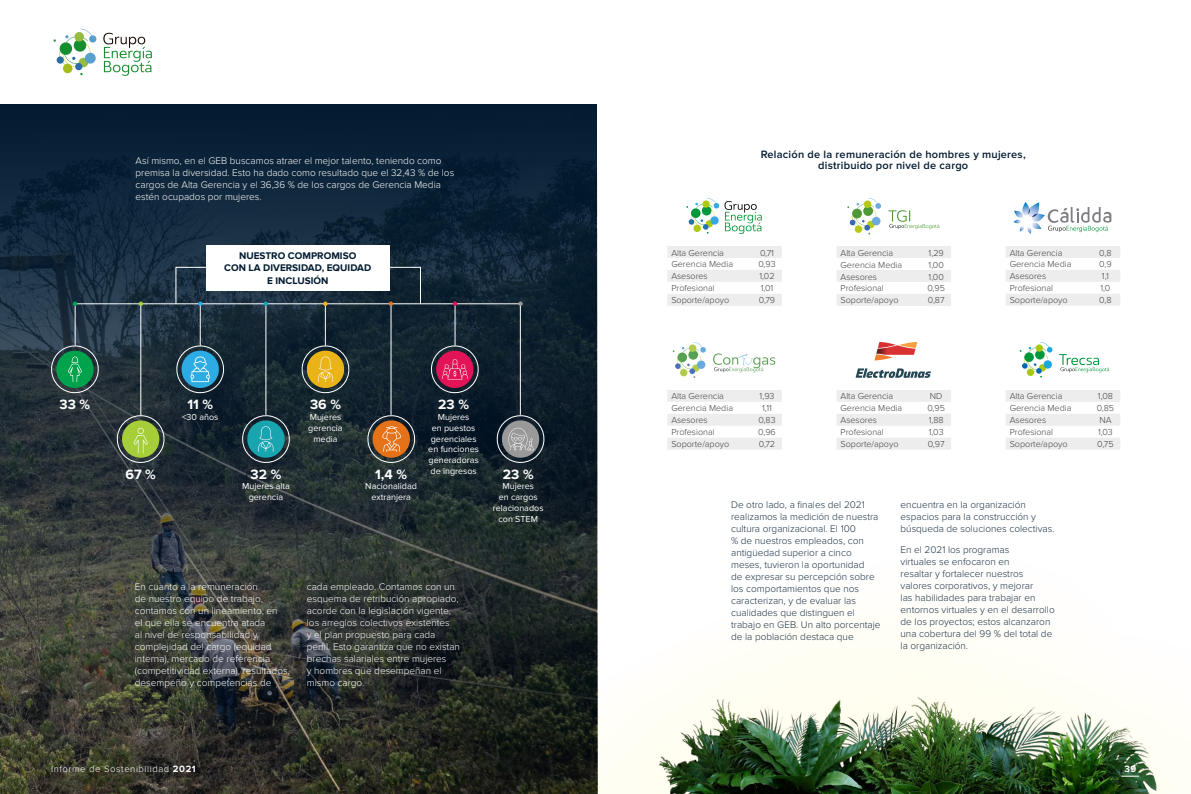
<style>
.page{position:relative;width:1191px;height:794px;background:#fff}
.page>*{position:absolute;margin:0;border:0;box-sizing:border-box;transform-origin:0 0}
.t1{font:700 14px "Proxima Nova";color:#fff}
.t2{font:600 11px/11px "Proxima Nova";letter-spacing:.02em;color:#011a30;text-align:center}
.t3{font:300 10px/12px "Proxima Nova";color:#fff}
.t4{font:300 10px/12px "Proxima Nova";color:#1b3145}
.t5{font:700 10px/12px "Proxima Nova";color:#011a30;text-align:center}
.t6{font:300 9.5px "Proxima Nova";letter-spacing:.06em;color:#fff}
.t7{font:700 9.5px "Proxima Nova";color:#fff}
.t8{font:300 9px "Proxima Nova";color:#404040}
.t9{font:9px/10.8px "Proxima Nova";color:#fff;text-align:center}
.s1{font-weight:700}
</style>
<div class="page">
<svg style="left:597px;top:525px;width:37px;height:269px"></svg>
<svg style="left:634px;top:642px;width:547px;height:152px"></svg>
<img style="left:641px;top:658px;width:537px;height:136px">
<img style="left:0;top:104px;width:597px;height:690px">
<div style="left:206px;top:245px;width:183px;height:45px;background:#fff"></div>
<hr style="left:75px;top:304px;width:1px;height:42px;background:#fff">
<hr style="left:141px;top:304px;width:1px;height:111px;background:#fff">
<hr style="left:200px;top:304px;width:1px;height:42px;background:#fff">
<hr style="left:266px;top:304px;width:1px;height:111px;background:#fff">
<hr style="left:325px;top:304px;width:1px;height:42px;background:#fff">
<hr style="left:391px;top:304px;width:1px;height:111px;background:#fff">
<hr style="left:455px;top:304px;width:1px;height:42px;background:#fff">
<hr style="left:520px;top:304px;width:1px;height:111px;background:#fff">
<svg style="left:73px;top:266px;width:450px;height:40px"></svg>
<svg style="left:115px;top:414px;width:51px;height:50px;background:#6b8147"></svg>
<svg style="left:50px;top:344px;width:50px;height:50px;background:#297354"></svg>
<svg style="left:175px;top:344px;width:50px;height:50px;background:#36718c"></svg>
<svg style="left:241px;top:414px;width:50px;height:50px;background:#2a6b74"></svg>
<svg style="left:300px;top:344px;width:51px;height:50px;background:#7d7036"></svg>
<svg style="left:366px;top:414px;width:50px;height:50px;background:#815a3a"></svg>
<svg style="left:429px;top:344px;width:51px;height:50px;background:#792f50"></svg>
<svg style="left:495px;top:414px;width:51px;height:50px;background:#5a6168"></svg>
<svg style="left:1013px;top:202px;width:98px;height:32px"></svg>
<svg style="left:888px;top:210px;width:51px;height:19px"></svg>
<svg style="left:847px;top:198px;width:34px;height:37px"></svg>
<svg style="left:1059px;top:354px;width:50px;height:18px"></svg>
<svg style="left:1019px;top:342px;width:33px;height:36px"></svg>
<svg style="left:713px;top:353px;width:62px;height:19px"></svg>
<svg style="left:672px;top:342px;width:34px;height:36px"></svg>
<svg style="left:855px;top:368px;width:76px;height:10px"></svg>
<svg style="left:874px;top:342px;width:43px;height:18px"></svg>
<svg style="left:686px;top:198px;width:75px;height:36px"></svg>
<svg style="left:667px;top:246px;width:115px;height:12px"></svg>
<svg style="left:667px;top:270px;width:115px;height:36px"></svg>
<svg style="left:837px;top:246px;width:114px;height:12px"></svg>
<svg style="left:837px;top:270px;width:114px;height:36px"></svg>
<svg style="left:1006px;top:246px;width:114px;height:12px"></svg>
<svg style="left:1006px;top:270px;width:114px;height:36px"></svg>
<svg style="left:667px;top:390px;width:115px;height:12px"></svg>
<svg style="left:667px;top:414px;width:115px;height:35px"></svg>
<svg style="left:837px;top:390px;width:114px;height:12px"></svg>
<svg style="left:837px;top:414px;width:114px;height:35px"></svg>
<svg style="left:1006px;top:390px;width:114px;height:12px"></svg>
<svg style="left:1006px;top:414px;width:114px;height:35px"></svg>
<div style="left:63px;top:64px;width:9px;height:9px;background:#a7bc19;border-radius:50%"></div>
<div style="left:85px;top:53px;width:11px;height:11px;background:#58a0cd;border-radius:50%"></div>
<div style="left:89px;top:35px;width:7px;height:8px;background:#58a0cd;border-radius:50%"></div>
<div style="left:75px;top:63px;width:7px;height:7px;background:#2d6da6;border-radius:50%"></div>
<svg style="left:103px;top:33px;width:49px;height:43px"></svg>
<svg style="left:53px;top:29px;width:41px;height:38px"></svg>
<svg style="left:1121px;top:775px;width:18px;height:1px"></svg>
<p class="t3" style="left:136px;top:155px;width:320px">Así mismo, en el GEB buscamos atraer el mejor talento, teniendo como premisa la diversidad. Esto ha dado como resultado que el 32,43 % de los cargos de Alta Gerencia y el 36,36 % de los cargos de Gerencia Media estén ocupados por mujeres.</p>
<p class="t5" style="left:224px;top:250px;width:148px">NUESTRO COMPROMISO<br>CON LA DIVERSIDAD, EQUIDAD<br>E INCLUSIÓN</p>
<h1 class="t1" style="left:60px;top:396px;width:32px">33 %</h1>
<h1 class="t1" style="left:125px;top:466px;width:32px">67 %</h1>
<h1 class="t1" style="left:187px;top:396px;width:27px">11 %</h1>
<p class="t9" style="left:182px;top:412px;width:38px">&lt;30 años</p>
<h1 class="t1" style="left:250px;top:466px;width:32px">32 %</h1>
<p class="t9" style="left:242px;top:481px;width:49px">Mujeres alta gerencia</p>
<h1 class="t1" style="left:310px;top:396px;width:32px">36 %</h1>
<p class="t9" style="left:308px;top:412px;width:36px">Mujeres gerencia media</p>
<h1 class="t1" style="left:375px;top:466px;width:33px">1,4 %</h1>
<p class="t9" style="left:365px;top:481px;width:53px">Nacionalidad extranjera</p>
<h1 class="t1" style="left:438px;top:396px;width:32px">23 %</h1>
<p class="t9" style="left:428px;top:412px;width:52px">Mujeres<br>en puestos gerenciales en funciones generadoras de ingresos</p>
<h1 class="t1" style="left:503px;top:466px;width:32px">23 %</h1>
<p class="t9" style="left:493px;top:481px;width:52px">Mujeres<br>en cargos relacionados con STEM</p>
<p class="t3" style="left:135px;top:581px;width:156px">En cuanto a la remuneración<br>de nuestro equipo de trabajo, contamos con un lineamiento, en<br>el que ella se encuentra atada<br>al nivel de responsabilidad y complejidad del cargo (equidad interna), mercado de referencia (competitividad externa), resultados, desempeño y competencias de</p>
<p class="t3" style="left:307px;top:581px;width:155px">cada empleado. Contamos con un esquema de retribución apropiado, acorde con la legislación vigente, los arreglos colectivos existentes<br>y el plan propuesto para cada perfil. Esto garantiza que no existan brechas salariales entre mujeres<br>y hombres que desempeñan el mismo cargo.</p>
<p class="t2" style="left:760px;top:149px;width:266px">Relación de la remuneración de hombres y mujeres, distribuido por nivel de cargo</p>
<p class="t8" style="left:671px;top:248px;width:54px">Alta Gerencia</p>
<p class="t8" style="left:760px;top:248px;width:15px">0,71</p>
<p class="t8" style="left:671px;top:260px;width:63px">Gerencia Media</p>
<p class="t8" style="left:758px;top:260px;width:19px">0,93</p>
<p class="t8" style="left:671px;top:272px;width:38px">Asesores</p>
<p class="t8" style="left:759px;top:272px;width:17px">1,02</p>
<p class="t8" style="left:671px;top:284px;width:45px">Profesional</p>
<p class="t8" style="left:760px;top:284px;width:14px">1,01</p>
<p class="t8" style="left:671px;top:296px;width:59px">Soporte/apoyo</p>
<p class="t8" style="left:759px;top:296px;width:18px">0,79</p>
<p class="t8" style="left:671px;top:392px;width:54px">Alta Gerencia</p>
<p class="t8" style="left:759px;top:392px;width:16px">1,93</p>
<p class="t8" style="left:671px;top:404px;width:63px">Gerencia Media</p>
<p class="t8" style="left:762px;top:404px;width:11px">1,11</p>
<p class="t8" style="left:671px;top:416px;width:38px">Asesores</p>
<p class="t8" style="left:758px;top:416px;width:19px">0,83</p>
<p class="t8" style="left:671px;top:428px;width:45px">Profesional</p>
<p class="t8" style="left:758px;top:428px;width:19px">0,96</p>
<p class="t8" style="left:671px;top:440px;width:59px">Soporte/apoyo</p>
<p class="t8" style="left:759px;top:440px;width:18px">0,72</p>
<p class="t8" style="left:840px;top:248px;width:54px">Alta Gerencia</p>
<p class="t8" style="left:928px;top:248px;width:17px">1,29</p>
<p class="t8" style="left:840px;top:260px;width:63px">Gerencia Media</p>
<p class="t8" style="left:928px;top:260px;width:17px">1,00</p>
<p class="t8" style="left:840px;top:272px;width:38px">Asesores</p>
<p class="t8" style="left:928px;top:272px;width:17px">1,00</p>
<p class="t8" style="left:840px;top:284px;width:45px">Profesional</p>
<p class="t8" style="left:927px;top:284px;width:19px">0,95</p>
<p class="t8" style="left:840px;top:296px;width:59px">Soporte/apoyo</p>
<p class="t8" style="left:928px;top:296px;width:18px">0,87</p>
<p class="t8" style="left:840px;top:392px;width:54px">Alta Gerencia</p>
<p class="t8" style="left:930px;top:392px;width:14px">ND</p>
<p class="t8" style="left:840px;top:404px;width:63px">Gerencia Media</p>
<p class="t8" style="left:927px;top:404px;width:19px">0,95</p>
<p class="t8" style="left:840px;top:416px;width:38px">Asesores</p>
<p class="t8" style="left:928px;top:416px;width:17px">1,88</p>
<p class="t8" style="left:840px;top:428px;width:45px">Profesional</p>
<p class="t8" style="left:929px;top:428px;width:16px">1,03</p>
<p class="t8" style="left:840px;top:440px;width:59px">Soporte/apoyo</p>
<p class="t8" style="left:927px;top:440px;width:18px">0,97</p>
<p class="t8" style="left:1009px;top:248px;width:54px">Alta Gerencia</p>
<p class="t8" style="left:1099px;top:248px;width:14px">0,8</p>
<p class="t8" style="left:1009px;top:260px;width:63px">Gerencia Media</p>
<p class="t8" style="left:1099px;top:260px;width:14px">0,9</p>
<p class="t8" style="left:1009px;top:272px;width:38px">Asesores</p>
<p class="t8" style="left:1102px;top:272px;width:8px">1,1</p>
<p class="t8" style="left:1009px;top:284px;width:45px">Profesional</p>
<p class="t8" style="left:1100px;top:284px;width:11px">1,0</p>
<p class="t8" style="left:1009px;top:296px;width:59px">Soporte/apoyo</p>
<p class="t8" style="left:1099px;top:296px;width:14px">0,8</p>
<p class="t8" style="left:1009px;top:392px;width:54px">Alta Gerencia</p>
<p class="t8" style="left:1098px;top:392px;width:17px">1,08</p>
<p class="t8" style="left:1009px;top:404px;width:63px">Gerencia Media</p>
<p class="t8" style="left:1096px;top:404px;width:19px">0,85</p>
<p class="t8" style="left:1009px;top:416px;width:38px">Asesores</p>
<p class="t8" style="left:1099px;top:416px;width:14px">NA</p>
<p class="t8" style="left:1009px;top:428px;width:45px">Profesional</p>
<p class="t8" style="left:1098px;top:428px;width:16px">1,03</p>
<p class="t8" style="left:1009px;top:440px;width:59px">Soporte/apoyo</p>
<p class="t8" style="left:1097px;top:440px;width:18px">0,75</p>
<p class="t4" style="left:731px;top:499px;width:151px">De otro lado, a finales del 2021 realizamos la medición de nuestra cultura organizacional. El 100<br>% de nuestros empleados, con antigüedad superior a cinco meses, tuvieron la oportunidad<br>de expresar su percepción sobre los comportamientos que nos caracterizan, y de evaluar las cualidades que distinguen el trabajo en GEB. Un alto porcentaje de la población destaca que</p>
<p class="t4" style="left:900px;top:499px;width:155px">encuentra en la organización espacios para la construcción y búsqueda de soluciones colectivas.</p>
<p class="t4" style="left:900px;top:544px;width:156px">En el 2021 los programas<br>virtuales se enfocaron en<br>resaltar y fortalecer nuestros valores corporativos, y mejorar<br>las habilidades para trabajar en entornos virtuales y en el desarrollo de los proyectos; estos alcanzaron una cobertura del 99 % del total de la organización.</p>
<p class="t6" style="left:51px;top:764px;width:146px">Informe de Sostenibilidad <span class="s1">2021</span></p>
<p class="t7" style="left:1124px;top:763px;width:13px">39</p>
</div>
